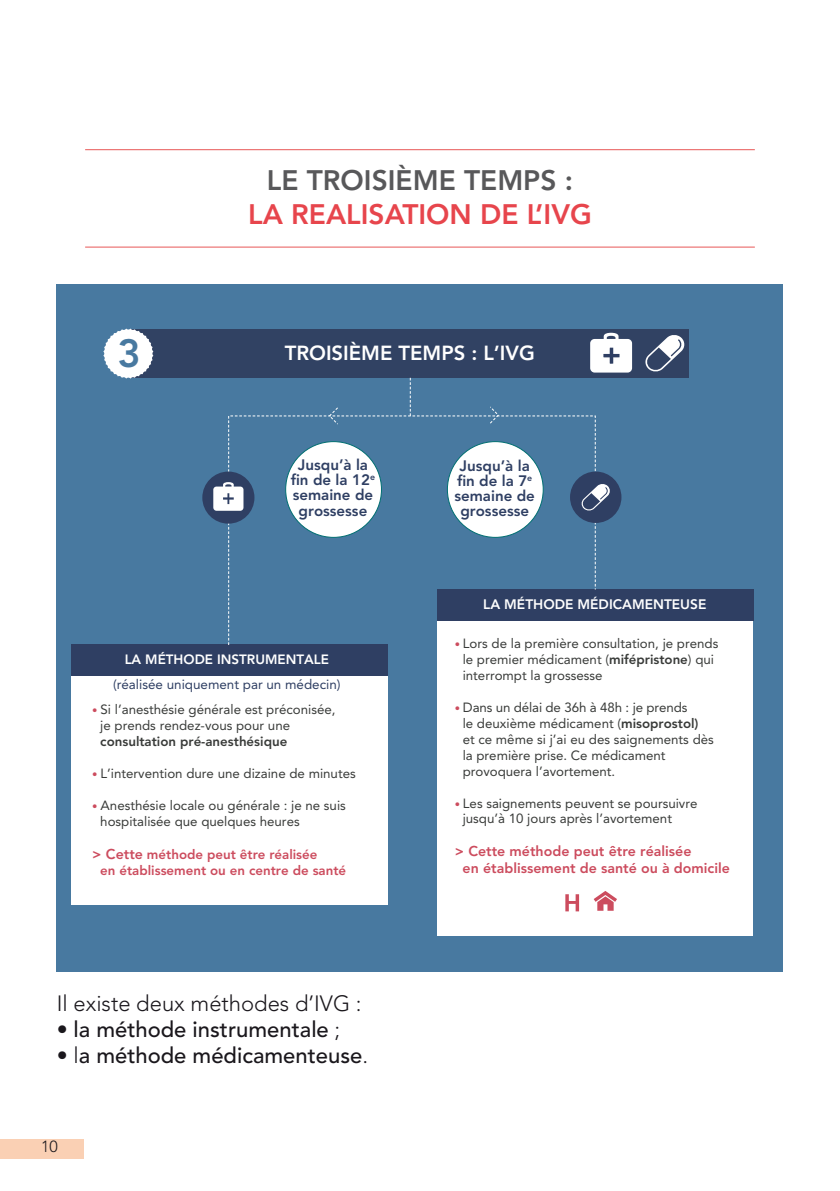
<style>
.page{position:relative;width:840px;height:1191px;background:#fff}
.page>*{position:absolute;margin:0;border:0;box-sizing:border-box;transform-origin:0 0}
.t1{font:800 39.2px "Avenir LT Std";color:#4879a0}
.t2{font:800 28px "Avenir LT Std";color:#e7454c}
.t3{font:800 28px "Avenir LT Std";color:#58585a}
.t4{font:500 22px "Avenir LT Std";color:#1a171c}
.t5{font:300 22px "Avenir LT Std";color:#1a171c}
.t6{font:800 20.2px "Avenir LT Std";color:#fff}
.t7{font:300 16px "Avenir LT Std";color:#1a171c}
.t8{font:800 15px/15px "Avenir LT Std";color:#2f3f63;text-align:center}
.t9{font:800 14.2px/17px "Avenir LT Std";color:#cc4c5e}
.t10{font:800 13.6px "Avenir LT Std";color:#fff}
.t11{font:13.4px "Avenir LT Std";color:#2f3f63}
.t12{font:800 13.4px "Avenir LT Std";color:#fff}
.t13{font:13.2px/16px "Avenir LT Std";color:#393b39}
.t14{font:800 13.2px/16px "Avenir LT Std";color:#cc4c5e}
.t15{font:800 13.2px "Avenir LT Std";color:#393b39}
.s1{font-size:10.6px;color:#cc4c5e}
.s2{font-size:14.2px}
.s3{font-weight:300}
.s4{font-weight:800}
</style>
<div class="page">
<div style="left:0;top:1139px;width:83px;height:20px;background:#fad0b4"></div>
<hr style="left:85px;top:149px;width:669px;height:1px;background:#e85857">
<hr style="left:85px;top:247px;width:669px;height:1px;background:#e85857">
<div style="left:57px;top:283px;width:725px;height:688px;background:#4879a0"></div>
<div style="left:71px;top:673px;width:316px;height:232px;background:#fff"></div>
<div style="left:437px;top:620px;width:315px;height:315px;background:#fff"></div>
<svg style="left:593px;top:891px;width:23px;height:19px"></svg>
<svg style="left:565px;top:894px;width:13px;height:17px"></svg>
<div style="left:130px;top:329px;width:558px;height:49px;background:#314263"></div>
<svg style="left:103px;top:328px;width:50px;height:50px"></svg>
<div style="left:71px;top:644px;width:316px;height:31px;background:#2f3f63"></div>
<div style="left:437px;top:589px;width:316px;height:31px;background:#2f3f63"></div>
<svg style="left:228px;top:415px;width:367px;height:231px"></svg>
<div style="left:202px;top:471px;width:52px;height:52px;background:#2f3f63;border-radius:50%"></div>
<svg style="left:213px;top:482px;width:30px;height:29px"></svg>
<svg style="left:590px;top:333px;width:41px;height:39px"></svg>
<svg style="left:328px;top:378px;width:171px;height:47px"></svg>
<div style="left:285px;top:441px;width:96px;height:96px;background:#fff;border-radius:50%"></div>
<div style="left:447px;top:441px;width:96px;height:96px;background:#fff;border-radius:50%"></div>
<div style="left:569px;top:471px;width:52px;height:52px;background:#2f3f63;border-radius:50%"></div>
<svg style="left:581px;top:484px;width:29px;height:27px"></svg>
<svg style="left:645px;top:335px;width:40px;height:37px"></svg>
<h2 class="t3" style="left:267px;top:165px;width:307px">LE TROISIÈME TEMPS :</h2>
<h2 class="t2" style="left:248px;top:199px;width:345px">LA REALISATION DE L’IVG</h2>
<h1 class="t1" style="left:117px;top:332px;width:25px">3</h1>
<h3 class="t6" style="left:284px;top:342px;width:251px">TROISIÈME TEMPS : L’IVG</h3>
<p class="t8" style="left:291px;top:458px;width:86px">Jusqu’à la fin de la 12<sup>e </sup>semaine de grossesse</p>
<p class="t8" style="left:454px;top:459px;width:82px">Jusqu’à la fin de la 7<sup>e </sup>semaine de grossesse</p>
<p class="t12" style="left:125px;top:652px;width:206px">LA MÉTHODE INSTRUMENTALE</p>
<p class="t11" style="left:113px;top:678px;width:229px">(réalisée uniquement par un médecin)</p>
<p class="t13" style="left:100px;top:702px;width:237px;text-indent:-8px"><span class="s1">•</span> Si l’anesthésie générale est préconisée, je prends rendez-vous pour une</p>
<p class="t15" style="left:100px;top:734px;width:188px">consultation pré-anesthésique</p>
<p class="t13" style="left:92px;top:766px;width:265px"><span class="s1">•</span> L’intervention dure une dizaine de minutes</p>
<p class="t13" style="left:100px;top:798px;width:247px;text-indent:-8px"><span class="s1">•</span> Anesthésie locale ou générale : je ne suis hospitalisée que quelques heures</p>
<p class="t14" style="left:100px;top:846px;width:247px;text-indent:-8px"><span class="s2">&gt; Cette</span> méthode peut être réalisée<br>en établissement ou en centre de santé</p>
<h3 class="t5" style="left:57px;top:991px;width:306px">Il existe deux méthodes d’IVG :</h3>
<h3 class="t4" style="left:57px;top:1017px;width:285px"><span class="s3">•</span> la méthode instrumentale <span class="s3">;</span></h3>
<h3 class="t4" style="left:57px;top:1043px;width:312px"><span class="s3">• l</span>a méthode médicamenteuse<span class="s3">.</span></h3>
<p class="t7" style="left:41px;top:1137px;width:18px">10</p>
<p class="t10" style="left:483px;top:597px;width:224px">LA MÉTHODE MÉDICAMENTEUSE</p>
<p class="t13" style="left:462px;top:636px;width:257px;text-indent:-8px"><span class="s1">•</span> Lors de la première consultation, je prends le premier médicament (<span class="s4">mifépristone</span>) qui interrompt la grossesse</p>
<p class="t13" style="left:462px;top:700px;width:252px;text-indent:-8px"><span class="s1">•</span> Dans un délai de 36h à 48h : je prends<br>le deuxième médicament (<span class="s4">misoprostol) </span>et ce même si j’ai eu des saignements dès la première prise. Ce médicament provoquera l’avortement.</p>
<p class="t13" style="left:462px;top:796px;width:236px;text-indent:-8px"><span class="s1">•</span> Les saignements peuvent se poursuivre jusqu’à 10 jours après l’avortement</p>
<p class="t9" style="left:462px;top:843px;width:269px;text-indent:-8px">&gt; Cette méthode peut être réalisée<br>en établissement de santé ou à domicile</p>
</div>
